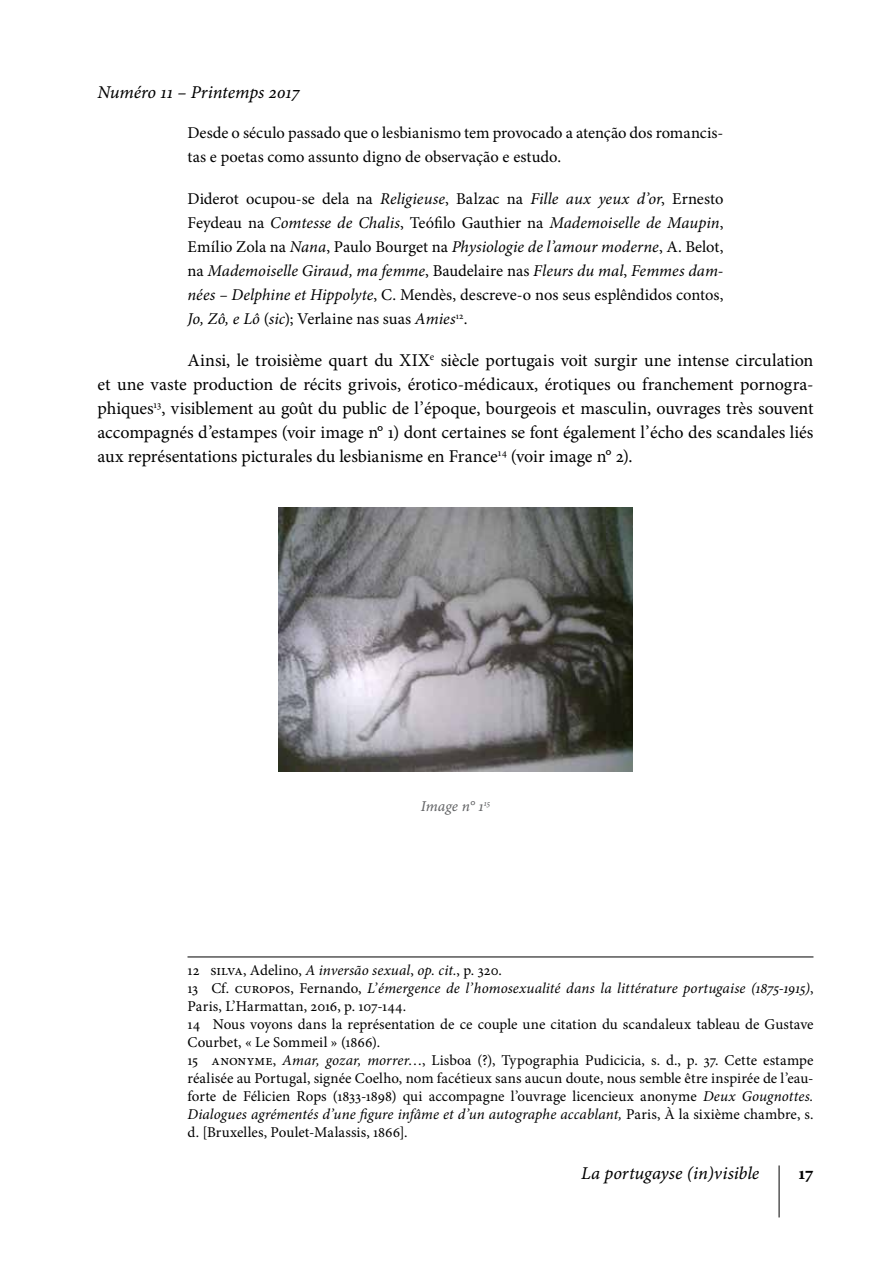
<style>
.page{position:relative;width:893px;height:1263px;background:#fff}
.page>*{position:absolute;margin:0;border:0;box-sizing:border-box;transform-origin:0 0}
.t1{font:18px/24px "Minion Pro";letter-spacing:-.015em;color:#000;text-align:justify}
.t2{font:18px "Minion Pro It Capt";letter-spacing:-.005em;color:#000}
.t3{font:18px "Minion Pro Bold Capt";color:#000}
.t4{font:16.5px/24px "Minion Pro";color:#000}
.t5{font:15px/18px "Minion Pro";color:#000}
.t6{font:15px "Minion Pro It Capt";color:#636466}
.s1{font-style:italic}
</style>
<div class="page">
<hr style="left:779px;top:1165px;width:1px;height:52px;background:#000">
<img style="left:278px;top:507px;width:355px;height:265px">
<hr style="left:188px;top:956px;width:625px;height:1px;background:#000">
<p class="t2" style="left:98px;top:81px;width:204px">Numéro 11 – Printemps 2017</p>
<p class="t4" style="left:188px;top:121px;width:537px">Desde o século passado que o lesbianismo tem provocado a atenção dos romancis&shy;tas e poetas como assunto digno de observação e estudo.</p>
<p class="t4" style="left:188px;top:187px;width:537px;text-align:justify">Diderot ocupou-se dela na <span class="s1">Religieuse</span>, Balzac na <span class="s1">Fille aux yeux d’or</span>, Ernesto Feydeau na <span class="s1">Comtesse de Chalis</span>, Teófilo Gauthier na <span class="s1">Mademoiselle de Maupin</span>, Emílio Zola na <span class="s1">Nana</span>, Paulo Bourget na <span class="s1">Physiologie de l’amour moderne</span>, A. Belot, na <span class="s1">Mademoiselle Giraud, ma femme</span>, Baudelaire nas <span class="s1">Fleurs du mal</span>, <span class="s1">Femmes dam&shy;nées – Delphine et Hippolyte</span>, C. Mendès, descreve-o nos seus esplêndidos contos, <span class="s1">Jo, Zô, e Lô</span> (<span class="s1">sic</span>); Verlaine nas suas <span class="s1">Amies</span><sup>12</sup>.</p>
<p class="t1" style="left:97px;top:348px;width:717px;text-indent:90px">Ainsi, le troisième quart du XIX<sup>e</sup> siècle portugais voit surgir une intense circulation et une vaste production de récits grivois, érotico-médicaux, érotiques ou franchement pornogra&shy;phiques<sup>13</sup>, visiblement au goût du public de l’époque, bourgeois et masculin, ouvrages très souvent accompagnés d’estampes (voir image n° 1) dont certaines se font également l’écho des scandales liés aux représentations picturales du lesbianisme en France<sup>14</sup> (voir image n° 2).</p>
<p class="t6" style="left:421px;top:797px;width:71px">Image n° 1<sup>15</sup></p>
<p class="t5" style="left:187px;top:961px;width:627px">12 silva, Adelino, <span class="s1">A inversão sexual</span>, <span class="s1">op. cit.</span>, p. 320.<br>13 Cf. curopos, Fernando, <span class="s1">L’émergence de l’homosexualité dans la littérature portugaise (1875-1915)</span>, Paris, L’Harmattan, 2016, p. 107-144.<br>14 Nous voyons dans la représentation de ce couple une citation du scandaleux tableau de Gustave Courbet, « Le Sommeil » (1866).<br>15 anonyme, <span class="s1">Amar, gozar, morrer</span>…, Lisboa (?), Typographia Pudicicia, s. d., p. 37. Cette estampe réalisée au Portugal, signée Coelho, nom facétieux sans aucun doute, nous semble être inspirée de l’eau&shy;forte de Félicien Rops (1833-1898) qui accompagne l’ouvrage licencieux anonyme <span class="s1">Deux Gougnottes.<br>Dialogues agrémentés d’une figure infâme et d’un autographe accablant,</span> Paris, À la sixième chambre, s. d. [Bruxelles, Poulet-Malassis, 1866].</p>
<p class="t2" style="left:581px;top:1162px;width:180px">La portugayse (in)visible</p>
<p class="t3" style="left:798px;top:1162px;width:16px">17</p>
</div>
